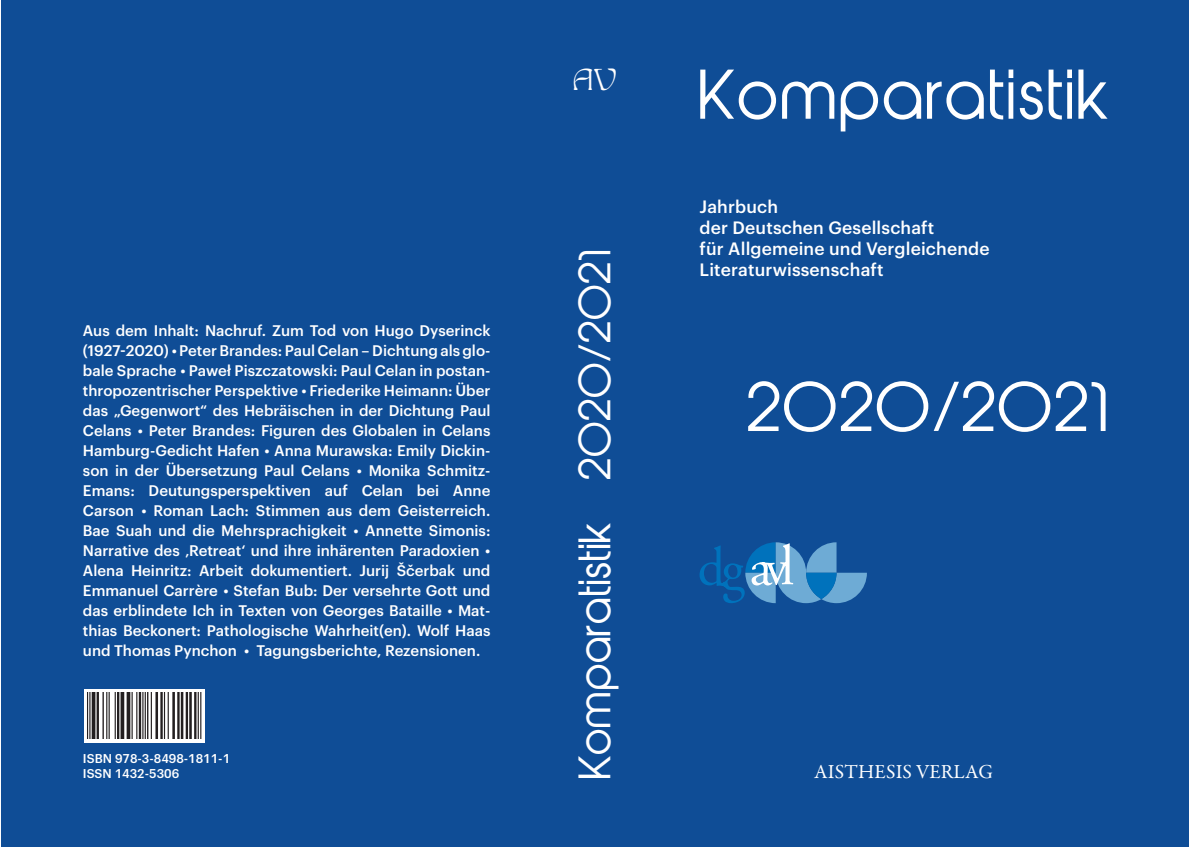
<style>
.page{position:relative;width:1190px;height:847px;background:#fff}
.page>*{position:absolute;margin:0;border:0;box-sizing:border-box;transform-origin:0 0}
.t1{font:63.75px "Abeatby Kai";letter-spacing:.015em;color:#fff}
.t2{font:41.25px "Abeatby Kai";color:#fff}
.t3{font:25px "Edda Filled";color:#fff}
.t4{font:20px "Garamond Premr Pro";letter-spacing:.01em;color:#fff}
.t5{font:500 17.5px/21px "Graphik";letter-spacing:.01em;color:#fff}
.t6{font:500 15px/20px "Graphik";color:#fff;text-align:justify}
.t7{font:500 12.5px/15px "Graphik";color:#fff}
</style>
<div class="page">
<div style="left:1px;top:0;width:1187px;height:846px;background:#0f4d96"></div>
<div style="left:84px;top:689px;width:120px;height:53px;background:#fff"></div>
<svg style="left:699px;top:542px;width:168px;height:61px"></svg>
<img style="left:87px;top:692px;width:115px;height:46px">
<p class="t6" style="left:83px;top:318px;width:409px">Aus dem Inhalt: Nachruf. Zum Tod von Hugo Dyserinck (1927-2020) • Peter Brandes: Paul Celan – Dichtung als glo&shy;bale Sprache • Paweł Piszczatowski: Paul Celan in postan&shy;thropozentrischer Perspektive • Friederike Heimann: Über das „Gegenwort“ des Hebräischen in der Dichtung Paul Celans • Peter Brandes: Figuren des Globalen in Celans Hamburg-Gedicht Hafen • Anna Murawska: Emily Dickin&shy;son in der Übersetzung Paul Celans • Monika Schmitz-Emans: Deutungsperspektiven auf Celan bei Anne Carson • Roman Lach: Stimmen aus dem Geisterreich.<br>Bae Suah und die Mehrsprachigkeit • Annette Simonis:<br>Narrative des ‚Retreat‘ und ihre inhärenten Paradoxien • Alena Heinritz: Arbeit dokumentiert. Jurij Ščerbak und Emmanuel Carrère • Stefan Bub: Der versehrte Gott und das erblindete Ich in Texten von Georges Bataille • Mat&shy;thias Beckonert: Pathologische Wahrheit(en). Wolf Haas und Thomas Pynchon • Tagungsberichte, Rezensionen.</p>
<p class="t7" style="left:83px;top:749px;width:149px">ISBN 978-3-8498-1811-1<br>ISSN 1432-5306</p>
<h3 class="t3" style="left:572px;top:67px;width:47px">AV</h3>
<h2 class="t2" style="left:578px;top:777px;width:531px;rotate:-90deg">Komparatistik 2020/2021</h2>
<h1 class="t1" style="left:700px;top:69px;width:412px">Komparatistik</h1>
<p class="t5" style="left:699px;top:195px;width:292px">Jahrbuch<br>der Deutschen Gesellschaft<br>für Allgemeine und Vergleichende<br>Literaturwissenschaft</p>
<h1 class="t1" style="left:748px;top:381px;width:364px">2020/2021</h1>
<h3 class="t4" style="left:814px;top:759px;width:180px">AISTHESIS VERLAG</h3>
</div>
